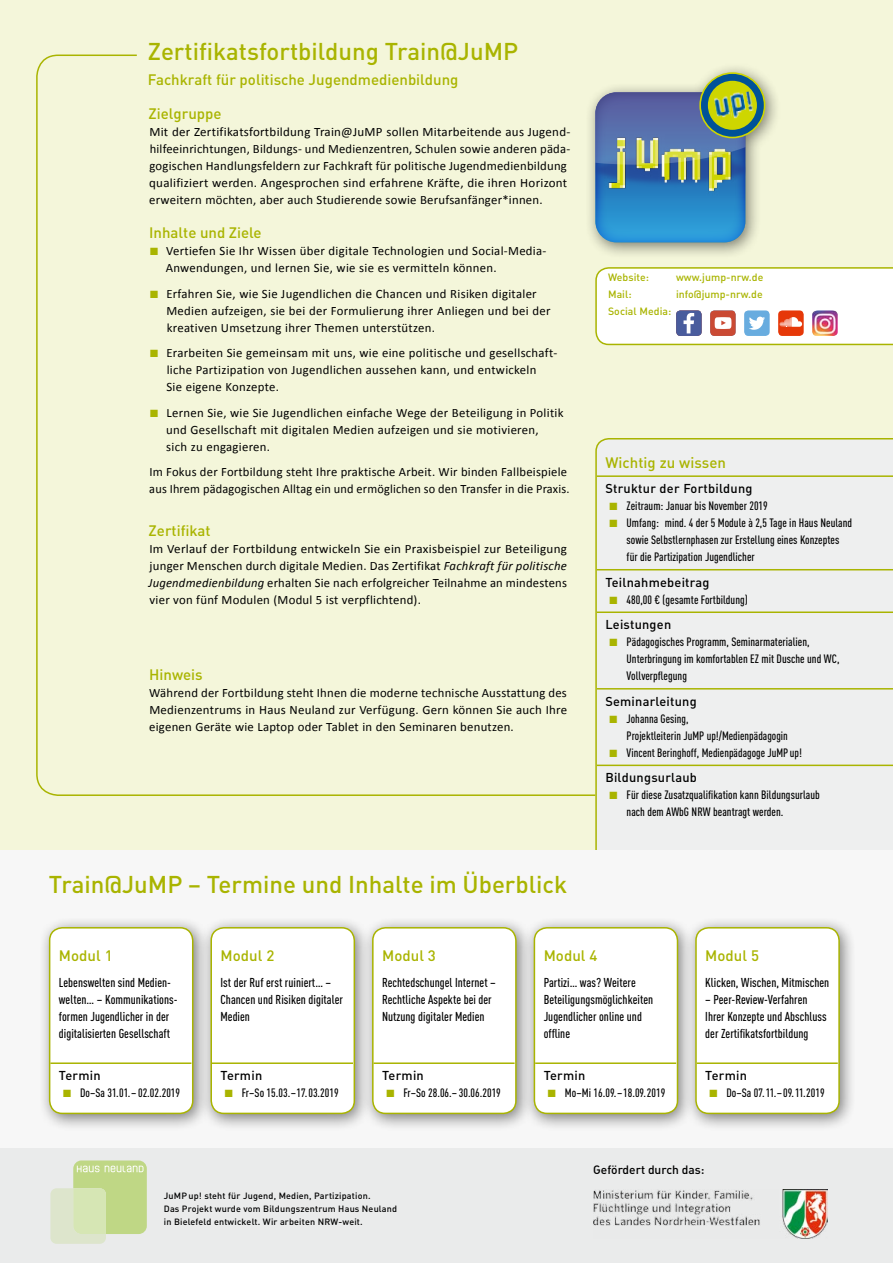
<style>
.page{position:relative;width:893px;height:1263px;background:#fff}
.page>*{position:absolute;margin:0;border:0;box-sizing:border-box;transform-origin:0 0}
.t1{font:500 24px "DIN";color:#a9b400}
.t2{font:500 15px "DIN";color:#a9b400}
.t3{font:15px "DIN Medium Alternate";letter-spacing:.005em;color:#a9b400}
.t4{font:12.75px/17px "Calibri";letter-spacing:.02em;color:#000}
.t5{font:500 12.75px/17px "DIN Cond";letter-spacing:.005em;color:#000}
.t6{font:12.75px "DIN Medium Alternate";letter-spacing:.02em;color:#000}
.t7{font:500 12px/17px "DIN Cond";letter-spacing:.005em;color:#000}
.t8{font:12px "DIN Medium Alternate";color:#000}
.t9{font:10.5px "DIN Medium Alternate";letter-spacing:.005em;color:#a9b400}
.t10{font:9px/12.8px "DIN Medium Alternate";letter-spacing:.02em;color:#000}
.s1{color:#a9b400}
.s2{font-style:italic}
</style>
<div class="page">
<div style="left:0;top:0;width:893px;height:850px;background:#f4f6da"></div>
<div style="left:595px;top:438px;width:298px;height:412px;background:#eeefef"></div>
<div style="left:0;top:850px;width:893px;height:413px;background:#f7f7f7"></div>
<div style="left:584px;top:62px;width:197px;height:198px;background:#000;opacity:.5"></div>
<svg style="left:597px;top:92px;width:148px;height:150px;background:#4e84ad"></svg>
<svg style="left:700px;top:73px;width:65px;height:65px"></svg>
<div style="left:699px;top:72px;width:66px;height:66px;border:2px solid #ced600;border-radius:50%"></div>
<div style="left:709px;top:82px;width:47px;height:47px;background:#ced600;border-radius:50%"></div>
<div style="left:708px;top:81px;width:49px;height:49px;border:2px solid #ced600;border-radius:50%"></div>
<img style="left:713px;top:96px;width:14px;height:23px">
<img style="left:727px;top:83px;width:24px;height:38px">
<img style="left:746px;top:91px;width:8px;height:20px">
<svg style="left:36px;top:54px;width:561px;height:743px"></svg>
<div style="left:0;top:1148px;width:893px;height:115px;background:#eaebeb"></div>
<div style="left:38px;top:916px;width:172px;height:216px;background:#000;opacity:.5"></div>
<div style="left:50px;top:928px;width:143px;height:185px;background:#fff;border-radius:13px"></div>
<hr style="left:50px;top:1062px;width:141px;height:2px;background:#a9b400">
<div style="left:49px;top:927px;width:144px;height:187px;border:2px solid #a9b400;border-radius:13px"></div>
<div style="left:199px;top:916px;width:173px;height:216px;background:#000;opacity:.5"></div>
<div style="left:211px;top:928px;width:143px;height:185px;background:#fff;border-radius:13px"></div>
<hr style="left:212px;top:1062px;width:141px;height:2px;background:#a9b400">
<div style="left:210px;top:927px;width:145px;height:187px;border:2px solid #a9b400;border-radius:13px"></div>
<div style="left:361px;top:916px;width:172px;height:216px;background:#000;opacity:.5"></div>
<div style="left:373px;top:928px;width:143px;height:185px;background:#fff;border-radius:13px"></div>
<hr style="left:374px;top:1062px;width:141px;height:2px;background:#a9b400">
<div style="left:372px;top:927px;width:145px;height:187px;border:2px solid #a9b400;border-radius:13px"></div>
<div style="left:523px;top:916px;width:172px;height:216px;background:#000;opacity:.5"></div>
<div style="left:534px;top:928px;width:143px;height:185px;background:#fff;border-radius:13px"></div>
<hr style="left:535px;top:1062px;width:141px;height:2px;background:#a9b400">
<div style="left:534px;top:927px;width:144px;height:187px;border:2px solid #a9b400;border-radius:13px"></div>
<div style="left:684px;top:916px;width:173px;height:216px;background:#000;opacity:.5"></div>
<div style="left:696px;top:928px;width:143px;height:185px;background:#fff;border-radius:13px"></div>
<hr style="left:697px;top:1062px;width:141px;height:2px;background:#a9b400">
<div style="left:695px;top:927px;width:145px;height:187px;border:2px solid #a9b400;border-radius:13px"></div>
<img style="left:593px;top:1190px;width:235px;height:48px">
<svg style="left:595px;top:266px;width:298px;height:80px;background:#f1ede6"></svg>
<img style="left:812px;top:310px;width:26px;height:26px">
<svg style="left:50px;top:1160px;width:97px;height:84px;background:#d0e0ad"></svg>
<h1 class="t1" style="left:148px;top:36px;width:372px">Zertifikatsfortbildung Train@JuMP</h1>
<p class="t2" style="left:148px;top:70px;width:312px">Fachkraft für politische Jugendmedienbildung</p>
<p class="t2" style="left:149px;top:104px;width:75px">Zielgruppe</p>
<p class="t4" style="left:149px;top:123px;width:423px">Mit der Zertifikatsfortbildung Train@JuMP sollen Mitarbeitende aus Jugend&shy;hilfeeinrichtungen, Bildungs- und Medienzentren, Schulen sowie anderen päda&shy;gogischen Handlungsfeldern zur Fachkraft für politische Jugendmedienbildung qualifiziert werden. Angesprochen sind erfahrene Kräfte, die ihren Horizont erweitern möchten, aber auch Studierende sowie Berufsanfänger*innen.</p>
<p class="t2" style="left:149px;top:223px;width:114px">Inhalte und Ziele</p>
<p class="t4" style="left:166px;top:242px;width:381px;text-indent:-15px"><span class="s1">■</span> Vertiefen Sie Ihr Wissen über digitale Technologien und Social-Media-<br>Anwendungen, und lernen Sie, wie sie es vermitteln können.</p>
<p class="t4" style="left:166px;top:284px;width:386px;text-indent:-16px"><span class="s1">■</span> Erfahren Sie, wie Sie Jugendlichen die Chancen und Risiken digitaler<br>Medien aufzeigen, sie bei der Formulierung ihrer Anliegen und bei der kreativen Umsetzung ihrer Themen unterstützen.</p>
<p class="t4" style="left:166px;top:344px;width:392px;text-indent:-16px"><span class="s1">■</span> Erarbeiten Sie gemeinsam mit uns, wie eine politische und gesellschaft&shy;liche Partizipation von Jugendlichen aussehen kann, und entwickeln<br>Sie eigene Konzepte.</p>
<p class="t4" style="left:166px;top:403px;width:399px;text-indent:-16px"><span class="s1">■</span> Lernen Sie, wie Sie Jugendlichen einfache Wege der Beteiligung in Politik und Gesellschaft mit digitalen Medien aufzeigen und sie motivieren,<br>sich zu engagieren.</p>
<p class="t4" style="left:149px;top:463px;width:422px">Im Fokus der Fortbildung steht Ihre praktische Arbeit. Wir binden Fallbeispiele aus Ihrem pädagogischen Alltag ein und ermöglichen so den Transfer in die Praxis.</p>
<p class="t2" style="left:149px;top:521px;width:64px">Zertifikat</p>
<p class="t4" style="left:148px;top:539px;width:420px;text-align:justify">Im Verlauf der Fortbildung entwickeln Sie ein Praxisbeispiel zur Beteiligung junger Menschen durch digitale Medien. Das Zertifikat <span class="s2">Fachkraft für politische Jugendmedienbildung</span> erhalten Sie nach erfolgreicher Teilnahme an mindestens vier von fünf Modulen (Modul 5 ist verpflichtend).</p>
<p class="t2" style="left:149px;top:665px;width:55px">Hinweis</p>
<p class="t4" style="left:149px;top:684px;width:419px;text-align:justify">Während der Fortbildung steht Ihnen die moderne technische Ausstattung des Medienzentrums in Haus Neuland zur Verfügung. Gern können Sie auch Ihre eigenen Geräte wie Laptop oder Tablet in den Seminaren benutzen.</p>
<h1 class="t1" style="left:49px;top:869px;width:520px">Train@JuMP – Termine und Inhalte im Überblick</h1>
<p class="t9" style="left:608px;top:270px;width:42px">Website:</p>
<p class="t9" style="left:676px;top:270px;width:89px">www.jump-nrw.de</p>
<p class="t9" style="left:608px;top:287px;width:25px">Mail:</p>
<p class="t9" style="left:676px;top:287px;width:88px">info@jump-nrw.de</p>
<p class="t9" style="left:608px;top:304px;width:65px">Social Media:</p>
<p class="t3" style="left:605px;top:453px;width:122px">Wichtig zu wissen</p>
<p class="t6" style="left:605px;top:480px;width:149px">Struktur der Fortbildung</p>
<p class="t7" style="left:610px;top:497px;width:160px"><span class="s1">■</span> Zeitraum: Januar bis November 2019</p>
<p class="t7" style="left:627px;top:514px;width:227px;text-indent:-17px"><span class="s1">■</span> Umfang: mind. 4 der 5 Module à 2,5 Tage in Haus Neuland sowie Selbstlernphasen zur Erstellung eines Konzeptes für die Partizipation Jugendlicher</p>
<p class="t6" style="left:605px;top:574px;width:106px">Teilnahmebeitrag</p>
<p class="t7" style="left:610px;top:591px;width:140px"><span class="s1">■</span> 480,00 € (gesamte Fortbildung)</p>
<p class="t6" style="left:605px;top:616px;width:67px">Leistungen</p>
<p class="t7" style="left:627px;top:633px;width:214px;text-indent:-17px"><span class="s1">■</span> Pädagogisches Programm, Seminarmaterialien,<br>Unterbringung im komfortablen EZ mit Dusche und WC,<br>Vollverpflegung</p>
<p class="t6" style="left:605px;top:693px;width:93px">Seminarleitung</p>
<p class="t7" style="left:627px;top:710px;width:163px;text-indent:-17px"><span class="s1">■</span> Johanna Gesing,<br>Projektleiterin JuMP up!/Medienpädagogin</p>
<p class="t7" style="left:610px;top:744px;width:194px"><span class="s1">■</span> Vincent Beringhoff, Medienpädagoge JuMP up!</p>
<p class="t6" style="left:605px;top:769px;width:93px">Bildungsurlaub</p>
<p class="t7" style="left:627px;top:786px;width:195px;text-indent:-17px"><span class="s1">■</span> Für diese Zusatzqualifikation kann Bildungsurlaub nach dem AWbG NRW beantragt werden.</p>
<p class="t2" style="left:59px;top:946px;width:55px">Modul 1</p>
<p class="t5" style="left:59px;top:973px;width:119px">Lebenswelten sind Medien&shy;welten… – Kommunikations&shy;formen Jugendlicher in der digitalisierten Gesellschaft</p>
<p class="t6" style="left:59px;top:1067px;width:43px">Termin</p>
<p class="t7" style="left:63px;top:1084px;width:118px"><span class="s1">■</span> Do–Sa 31.01.– 02.02.2019</p>
<p class="t2" style="left:220px;top:946px;width:55px">Modul 2</p>
<p class="t5" style="left:220px;top:973px;width:124px">Ist der Ruf erst ruiniert… –<br>Chancen und Risiken digitaler<br>Medien</p>
<p class="t6" style="left:220px;top:1067px;width:43px">Termin</p>
<p class="t7" style="left:225px;top:1084px;width:115px"><span class="s1">■</span> Fr–So 15.03.–17.03.2019</p>
<p class="t2" style="left:382px;top:946px;width:55px">Modul 3</p>
<p class="t5" style="left:382px;top:973px;width:115px">Rechtedschungel Internet –<br>Rechtliche Aspekte bei der<br>Nutzung digitaler Medien</p>
<p class="t6" style="left:382px;top:1067px;width:43px">Termin</p>
<p class="t7" style="left:386px;top:1084px;width:116px"><span class="s1">■</span> Fr–So 28.06.– 30.06.2019</p>
<p class="t10" style="left:164px;top:1189px;width:235px">JuMP up! steht für Jugend, Medien, Partizipation.<br>Das Projekt wurde vom Bildungszentrum Haus Neuland in Bielefeld entwickelt. Wir arbeiten NRW-weit.</p>
<p class="t2" style="left:544px;top:946px;width:55px">Modul 4</p>
<p class="t5" style="left:544px;top:973px;width:111px">Partizi… was? Weitere<br>Beteiligungsmöglichkeiten<br>Jugendlicher online und offline</p>
<p class="t6" style="left:544px;top:1067px;width:43px">Termin</p>
<p class="t7" style="left:548px;top:1084px;width:119px"><span class="s1">■</span> Mo–Mi 16.09.–18.09.2019</p>
<p class="t2" style="left:705px;top:946px;width:55px">Modul 5</p>
<p class="t5" style="left:705px;top:973px;width:126px">Klicken, Wischen, Mitmischen</p>
<p class="t5" style="left:705px;top:990px;width:123px">– Peer-Review-Verfahren<br>Ihrer Konzepte und Abschluss der Zertifikatsfortbildung</p>
<p class="t6" style="left:705px;top:1067px;width:43px">Termin</p>
<p class="t7" style="left:709px;top:1084px;width:117px"><span class="s1">■</span> Do–Sa 07.11.–09.11.2019</p>
<p class="t8" style="left:593px;top:1162px;width:113px">Gefördert durch das:</p>
</div>
